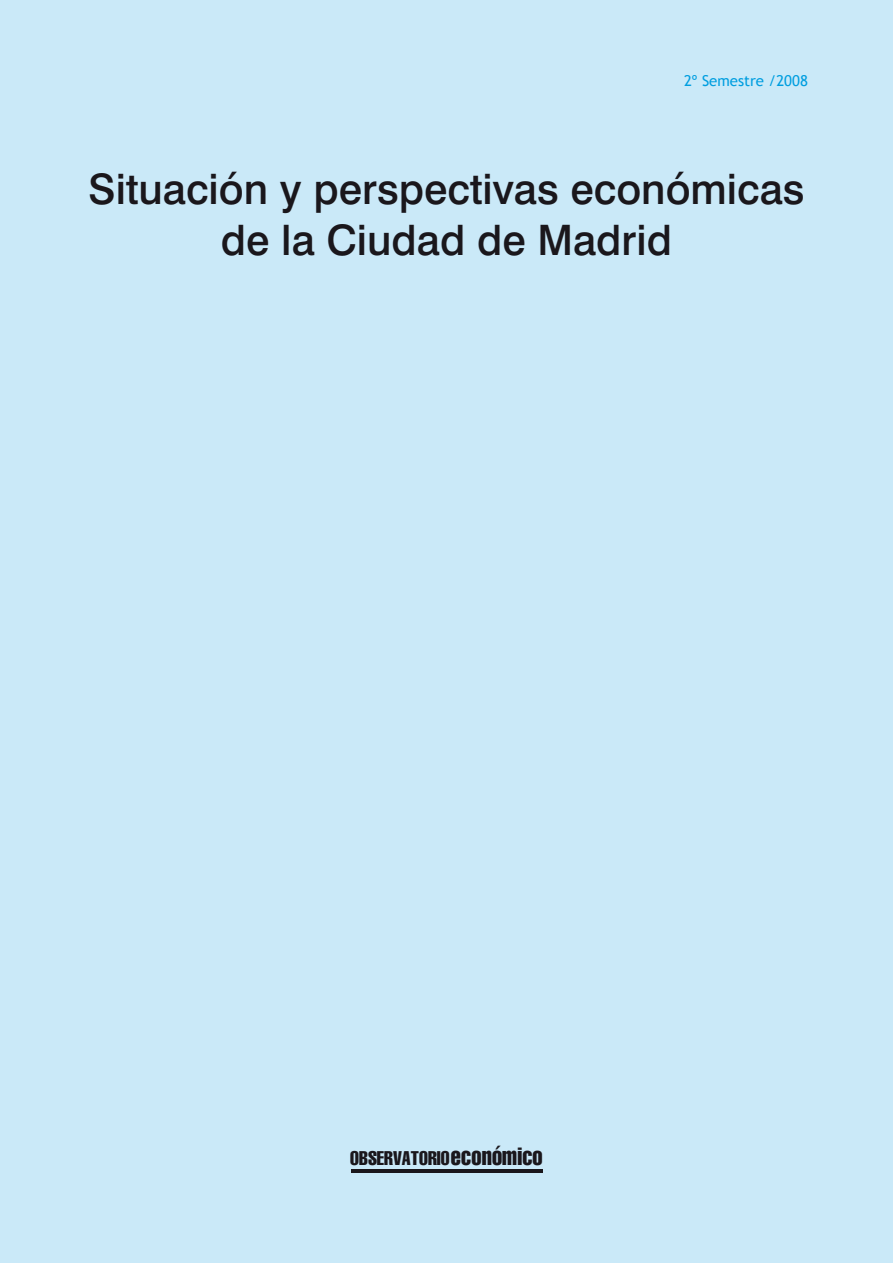
<style>
.page{position:relative;width:893px;height:1263px;background:#cae9f8}
.page>*{position:absolute;margin:0;border:0;box-sizing:border-box;transform-origin:0 0}
.t1{font:500 42px/50.4px "Swiss 721 BT";color:#1a171c;text-align:center}
.t2{font:extra-condensed 19.35px "Helvetica";color:#1a171c}
.t3{font:15px "Trebuchet MS";color:#009ee0}
.s1{font-size:24.3px}
</style>
<div class="page">
<hr style="left:351px;top:1169px;width:192px;height:4px;background:#1a171c">
<p class="t3" style="left:684px;top:72px;width:125px">2º Semestre /2008</p>
<p class="t1" style="left:88px;top:164px;width:718px">Situación y perspectivas económicas de la Ciudad de Madrid</p>
<p class="t2" style="left:350px;top:1148px;width:194px">OBSERVATORIO <span class="s1">económico</span></p>
</div>
